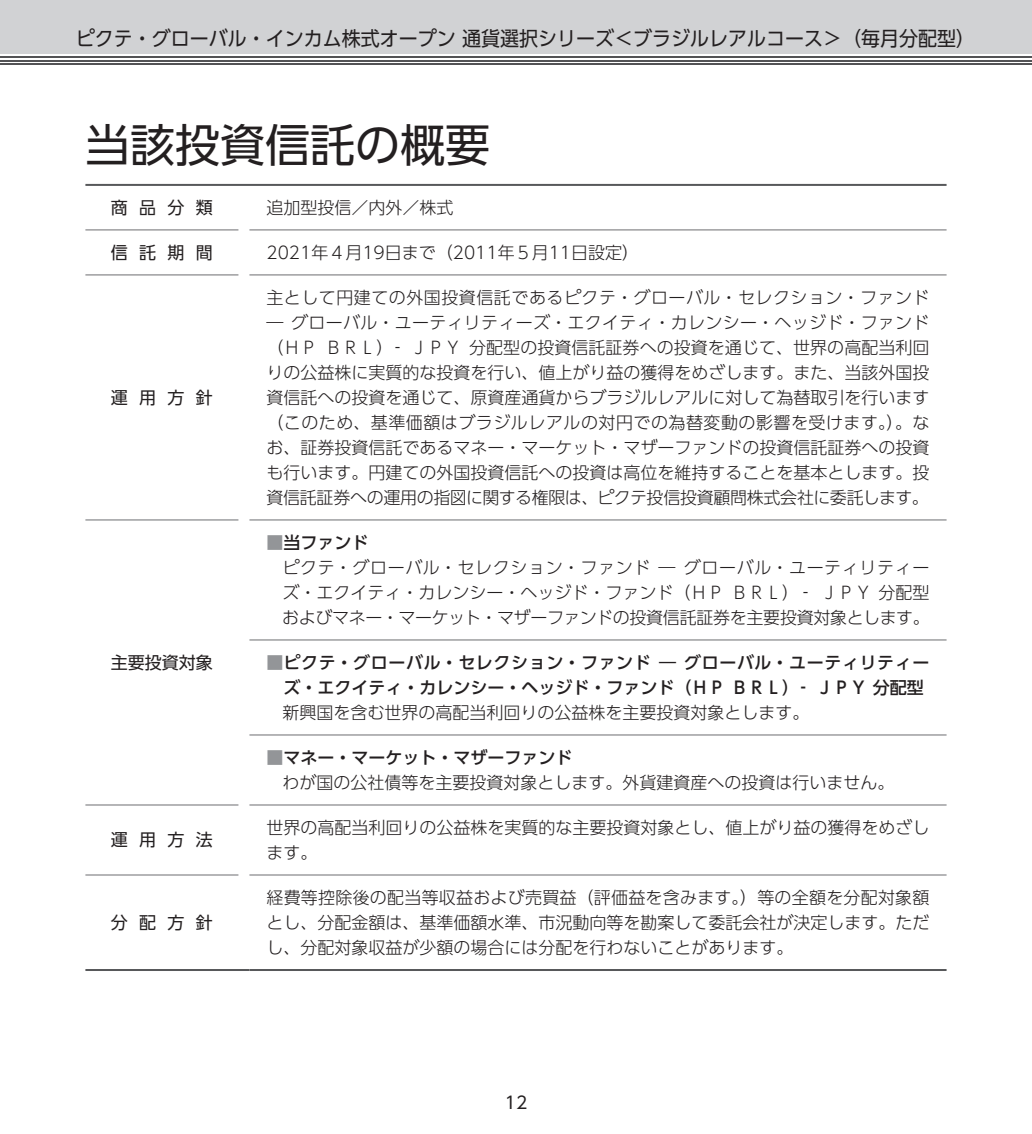
<style>
.page{position:relative;width:1032px;height:1134px;background:#fff}
.page>*{position:absolute;margin:0;border:0;box-sizing:border-box;transform-origin:0 0}
.t1{font:45px "UD Shin Go Pro Regular 90 msp RKSJ H";color:#231f20}
.t2{font:20px "UD Shin Go Pro Regular 90 msp RKSJ H";color:#231f20;scale:.95 1}
.t3{font:17px/25px "UD Shin Go Pro Light 90 msp RKSJ H";color:#231f20;text-align:justify}
.t4{font:17px/25px "UD Shin Go Pro Medium 90 msp RKSJ H";letter-spacing:.035em;color:#231f20}
.t5{font:17px "UD Shin Go Pro Regular 90 msp RKSJ H";letter-spacing:.665em;color:#231f20}
.t6{font:17px "UD Shin Go Pro Medium 90 msp RKSJ H";color:#231f20}
.s1{color:#939598}
</style>
<div class="page">
<div style="left:0;top:0;width:1032px;height:54px;background:#d1d2d4"></div>
<hr style="left:0;top:63px;width:1032px;height:2px;background:#535355">
<hr style="left:0;top:60px;width:1032px;height:1px;background:#535355">
<hr style="left:0;top:56px;width:1032px;height:2px;background:#535355">
<hr style="left:85px;top:184px;width:861px;height:2px;background:#57585a">
<hr style="left:85px;top:969px;width:164px;height:2px;background:#57585a">
<hr style="left:249px;top:735px;width:697px;height:1px;background:#6c6d70">
<hr style="left:249px;top:805px;width:697px;height:1px;background:#6c6d70">
<hr style="left:249px;top:875px;width:697px;height:1px;background:#6c6d70">
<hr style="left:85px;top:805px;width:153px;height:1px;background:#6c6d70">
<hr style="left:85px;top:875px;width:153px;height:1px;background:#6c6d70">
<hr style="left:249px;top:230px;width:697px;height:1px;background:#6c6d70">
<hr style="left:249px;top:275px;width:697px;height:1px;background:#6c6d70">
<hr style="left:249px;top:520px;width:697px;height:1px;background:#6c6d70">
<hr style="left:249px;top:640px;width:697px;height:1px;background:#6c6d70">
<hr style="left:85px;top:230px;width:153px;height:1px;background:#6c6d70">
<hr style="left:85px;top:275px;width:153px;height:1px;background:#6c6d70">
<hr style="left:85px;top:520px;width:153px;height:1px;background:#6c6d70">
<hr style="left:249px;top:969px;width:697px;height:2px;background:#57585a">
<p class="t2" style="left:76px;top:31px;width:948px">ピクテ・グローバル・インカム株式オープン 通貨選択シリーズ＜ブラジルレアルコース＞（毎月分配型）</p>
<h1 class="t1" style="left:85px;top:128px;width:406px">当該投資信託の概要</h1>
<p class="t5" style="left:111px;top:201px;width:104px">商品分類</p>
<p class="t3" style="left:266px;top:198px;width:188px">追加型投信／内外／株式</p>
<p class="t5" style="left:111px;top:246px;width:104px">信託期間</p>
<p class="t3" style="left:266px;top:242px;width:374px">2021年４月19日まで（2011年５月11日設定）</p>
<p class="t5" style="left:111px;top:391px;width:104px">運用方針</p>
<p class="t5" style="left:111px;top:656px;width:103px">主要投資対象</p>
<p class="t5" style="left:111px;top:834px;width:104px">運用方法</p>
<p class="t5" style="left:111px;top:916px;width:104px">分配方針</p>
<p class="t3" style="left:266px;top:287px;width:665px">主として円建ての外国投資信託であるピクテ・グローバル・セレクション・ファンド― グローバル・ユーティリティーズ・エクイティ・カレンシー・ヘッジド・ファンド（ＨＰ ＢＲＬ）‐ ＪＰＹ 分配型の投資信託証券への投資を通じて、世界の高配当利回りの公益株に実質的な投資を行い、値上がり益の獲得をめざします。また、当該外国投資信託への投資を通じて、原資産通貨からブラジルレアルに対して為替取引を行います（このため、基準価額はブラジルレアルの対円での為替変動の影響を受けます。）。なお、証券投資信託であるマネー・マーケット・マザーファンドの投資信託証券への投資も行います。円建ての外国投資信託への投資は高位を維持することを基本とします。投資信託証券への運用の指図に関する権限は、ピクテ投信投資顧問株式会社に委託します。</p>
<p class="t6" style="left:266px;top:536px;width:103px"><span class="s1">■</span>当ファンド</p>
<p class="t3" style="left:282px;top:557px;width:649px">ピクテ・グローバル・セレクション・ファンド ― グローバル・ユーティリティーズ・エクイティ・カレンシー・ヘッジド・ファンド（ＨＰ ＢＲＬ）‐ ＪＰＹ 分配型およびマネー・マーケット・マザーファンドの投資信託証券を主要投資対象とします。</p>
<p class="t4" style="left:283px;top:652px;width:647px;text-indent:-17px"><span class="s1">■</span>ピクテ・グローバル・セレクション・ファンド ― グローバル・ユーティリティーズ・エクイティ・カレンシー・ヘッジド・ファンド（ＨＰ ＢＲＬ）‐ ＪＰＹ 分配型</p>
<p class="t3" style="left:282px;top:702px;width:529px">新興国を含む世界の高配当利回りの公益株を主要投資対象とします。</p>
<p class="t6" style="left:266px;top:751px;width:308px"><span class="s1">■</span>マネー・マーケット・マザーファンド</p>
<p class="t3" style="left:282px;top:772px;width:613px">わが国の公社債等を主要投資対象とします。外貨建資産への投資は行いません。</p>
<p class="t3" style="left:266px;top:817px;width:665px">世界の高配当利回りの公益株を実質的な主要投資対象とし、値上がり益の獲得をめざします。</p>
<p class="t3" style="left:266px;top:887px;width:665px">経費等控除後の配当等収益および売買益（評価益を含みます。）等の全額を分配対象額とし、分配金額は、基準価額水準、市況動向等を勘案して委託会社が決定します。ただし、分配対象収益が少額の場合には分配を行わないことがあります。</p>
<p class="t5" style="left:505px;top:1096px;width:24px">12</p>
</div>
